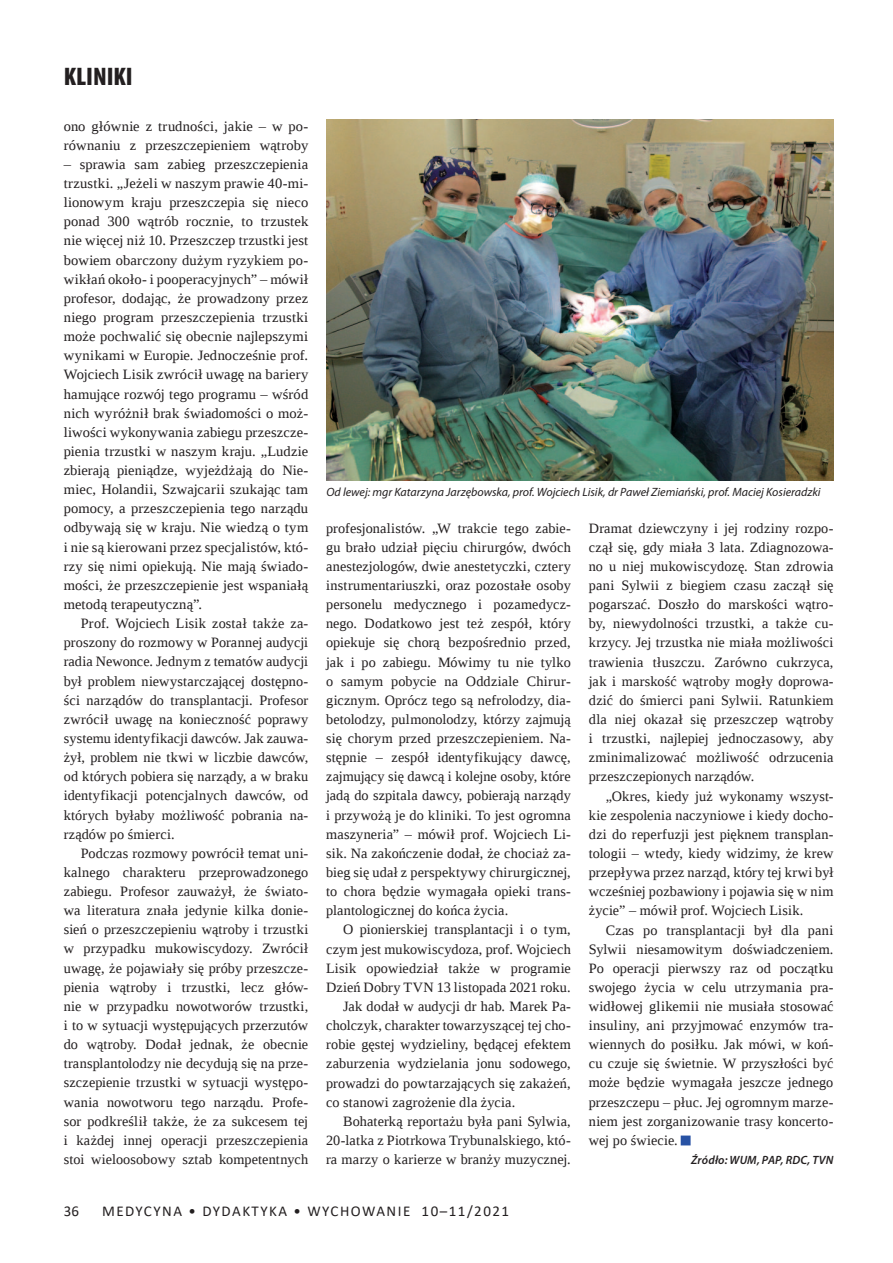
<style>
.page{position:relative;width:893px;height:1263px;background:#fff}
.page>*{position:absolute;margin:0;border:0;box-sizing:border-box;transform-origin:0 0}
.t1{font:900 condensed 25.5px "Myriad Pro";color:#231f20}
.t2{font:15px "Calibri";letter-spacing:.1em;color:#231f20}
.t3{font:14.25px/19.2px "Liberation Serif";letter-spacing:.01em;color:#231f20;text-align:justify}
.t4{font:italic 12px "Myriad Pro";color:#231f20}
.t5{font:italic 600 12px "Myriad Pro";letter-spacing:.01em;color:#231f20}
.s1{color:#2852a4}
</style>
<div class="page">
<img style="left:326px;top:119px;width:507px;height:361px">
<div style="left:681px;top:1135px;width:10px;height:10px;border:3px solid #2852a4"></div>
<h1 class="t1" style="left:64px;top:60px;width:70px">KLINIKI</h1>
<p class="t3" style="left:64px;top:116px;width:246px">ono głównie z trudności, jakie – w po&shy;równaniu z przeszczepieniem wątroby</p>
<p class="t3" style="left:64px;top:154px;width:246px">– sprawia sam zabieg przeszczepienia trzustki. „Jeżeli w naszym prawie 40-mi&shy;lionowym kraju przeszczepia się nieco ponad 300 wątrób rocznie, to trzustek nie więcej niż 10. Przeszczep trzustki jest bowiem obarczony dużym ryzykiem po&shy;wikłań około- i pooperacyjnych” – mówił profesor, dodając, że prowadzony przez niego program przeszczepienia trzustki może pochwalić się obecnie najlepszymi wynikami w Europie. Jednocześnie prof.<br>Wojciech Lisik zwrócił uwagę na bariery hamujące rozwój tego programu – wśród nich wyróżnił brak świadomości o moż&shy;liwości wykonywania zabiegu przeszcze&shy;pienia trzustki w naszym kraju. „Ludzie zbierają pieniądze, wyjeżdżają do Nie&shy;miec, Holandii, Szwajcarii szukając tam pomocy, a przeszczepienia tego narządu odbywają się w kraju. Nie wiedzą o tym i nie są kierowani przez specjalistów, któ&shy;rzy się nimi opiekują. Nie mają świado&shy;mości, że przeszczepienie jest wspaniałą metodą terapeutyczną”.</p>
<p class="t3" style="left:64px;top:614px;width:246px;text-indent:17px">Prof. Wojciech Lisik został także za&shy;proszony do rozmowy w Porannej audycji radia Newonce. Jednym z tematów audycji był problem niewystarczającej dostępno&shy;ści narządów do transplantacji. Profesor zwrócił uwagę na konieczność poprawy systemu identyfikacji dawców. Jak zauwa&shy;żył, problem nie tkwi w liczbie dawców, od których pobiera się narządy, a w braku identyfikacji potencjalnych dawców, od których byłaby możliwość pobrania na&shy;rządów po śmierci.</p>
<p class="t3" style="left:64px;top:843px;width:246px;text-indent:17px">Podczas rozmowy powrócił temat uni&shy;kalnego charakteru przeprowadzonego zabiegu. Profesor zauważył, że świato&shy;wa literatura znała jedynie kilka donie&shy;sień o przeszczepieniu wątroby i trzustki w przypadku mukowiscydozy. Zwrócił uwagę, że pojawiały się próby przeszcze&shy;pienia wątroby i trzustki, lecz głów&shy;nie w przypadku nowotworów trzustki, i to w sytuacji występujących przerzutów do wątroby. Dodał jednak, że obecnie transplantolodzy nie decydują się na prze&shy;szczepienie trzustki w sytuacji występo&shy;wania nowotworu tego narządu. Profe&shy;sor podkreślił także, że za sukcesem tej i każdej innej operacji przeszczepienia stoi wieloosobowy sztab kompetentnych</p>
<p class="t4" style="left:326px;top:484px;width:496px">Od lewej: mgr Katarzyna Jarzębowska, prof. Wojciech Lisik, dr Paweł Ziemiański, prof. Maciej Kosieradzki</p>
<p class="t3" style="left:326px;top:518px;width:246px">profesjonalistów. „W trakcie tego zabie&shy;gu brało udział pięciu chirurgów, dwóch anestezjologów, dwie anestetyczki, cztery instrumentariuszki, oraz pozostałe osoby personelu medycznego i pozamedycz&shy;nego. Dodatkowo jest też zespół, który opiekuje się chorą bezpośrednio przed, jak i po zabiegu. Mówimy tu nie tylko o samym pobycie na Oddziale Chirur&shy;gicznym. Oprócz tego są nefrolodzy, dia&shy;betolodzy, pulmonolodzy, którzy zajmują się chorym przed przeszczepieniem. Na&shy;stępnie – zespół identyfikujący dawcę, zajmujący się dawcą i kolejne osoby, które jadą do szpitala dawcy, pobierają narządy i przywożą je do kliniki. To jest ogromna maszyneria” – mówił prof. Wojciech Li&shy;sik. Na zakończenie dodał, że chociaż za&shy;bieg się udał z perspektywy chirurgicznej, to chora będzie wymagała opieki trans&shy;plantologicznej do końca życia.</p>
<p class="t3" style="left:343px;top:920px;width:229px">O pionierskiej transplantacji i o tym,</p>
<p class="t3" style="left:326px;top:939px;width:246px">czym jest mukowiscydoza, prof. Wojciech</p>
<p class="t3" style="left:326px;top:958px;width:246px">Lisik opowiedział także w programie</p>
<p class="t3" style="left:326px;top:977px;width:246px">Dzień Dobry TVN 13 listopada 2021 roku.</p>
<p class="t3" style="left:343px;top:996px;width:229px">Jak dodał w audycji dr hab. Marek Pa-</p>
<p class="t3" style="left:326px;top:1016px;width:246px">cholczyk, charakter towarzyszącej tej cho-</p>
<p class="t3" style="left:326px;top:1035px;width:246px">robie gęstej wydzieliny, będącej efektem</p>
<p class="t3" style="left:326px;top:1054px;width:246px">zaburzenia wydzielania jonu sodowego,</p>
<p class="t3" style="left:326px;top:1073px;width:246px">prowadzi do powtarzających się zakażeń,</p>
<p class="t3" style="left:326px;top:1092px;width:191px">co stanowi zagrożenie dla życia.</p>
<p class="t3" style="left:343px;top:1111px;width:229px">Bohaterką reportażu była pani Sylwia,</p>
<p class="t3" style="left:326px;top:1130px;width:246px">20-latka z Piotrkowa Trybunalskiego, któ-</p>
<p class="t3" style="left:326px;top:1150px;width:246px">ra marzy o karierze w branży muzycznej.</p>
<p class="t3" style="left:589px;top:518px;width:246px">Dramat dziewczyny i jej rodziny rozpo&shy;czął się, gdy miała 3 lata. Zdiagnozowa&shy;no u niej mukowiscydozę. Stan zdrowia pani Sylwii z biegiem czasu zaczął się pogarszać. Doszło do marskości wątro&shy;by, niewydolności trzustki, a także cu&shy;krzycy. Jej trzustka nie miała możliwości trawienia tłuszczu. Zarówno cukrzyca, jak i marskość wątroby mogły doprowa&shy;dzić do śmierci pani Sylwii. Ratunkiem dla niej okazał się przeszczep wątroby i trzustki, najlepiej jednoczasowy, aby zminimalizować możliwość odrzucenia przeszczepionych narządów.</p>
<p class="t3" style="left:589px;top:786px;width:246px;text-indent:17px">„Okres, kiedy już wykonamy wszyst&shy;kie zespolenia naczyniowe i kiedy docho&shy;dzi do reperfuzji jest pięknem transplan&shy;tologii – wtedy, kiedy widzimy, że krew przepływa przez narząd, który tej krwi był wcześniej pozbawiony i pojawia się w nim życie” – mówił prof. Wojciech Lisik.</p>
<p class="t3" style="left:589px;top:920px;width:246px;text-indent:17px">Czas po transplantacji był dla pani Sylwii niesamowitym doświadczeniem.<br>Po operacji pierwszy raz od początku swojego życia w celu utrzymania pra&shy;widłowej glikemii nie musiała stosować insuliny, ani przyjmować enzymów tra&shy;wiennych do posiłku. Jak mówi, w koń&shy;cu czuje się świetnie. W przyszłości być może będzie wymagała jeszcze jednego przeszczepu – płuc. Jej ogromnym marze&shy;niem jest zorganizowanie trasy koncerto&shy;wej po świecie. <span class="s1">■</span></p>
<p class="t5" style="left:691px;top:1152px;width:144px">Źródło: WUM, PAP, RDC, TVN</p>
<p class="t2" style="left:64px;top:1201px;width:17px">36</p>
<p class="t2" style="left:102px;top:1201px;width:409px">MEDYCYNA • DYDAKTYKA • WYCHOWANIE 10–11/2021</p>
</div>
